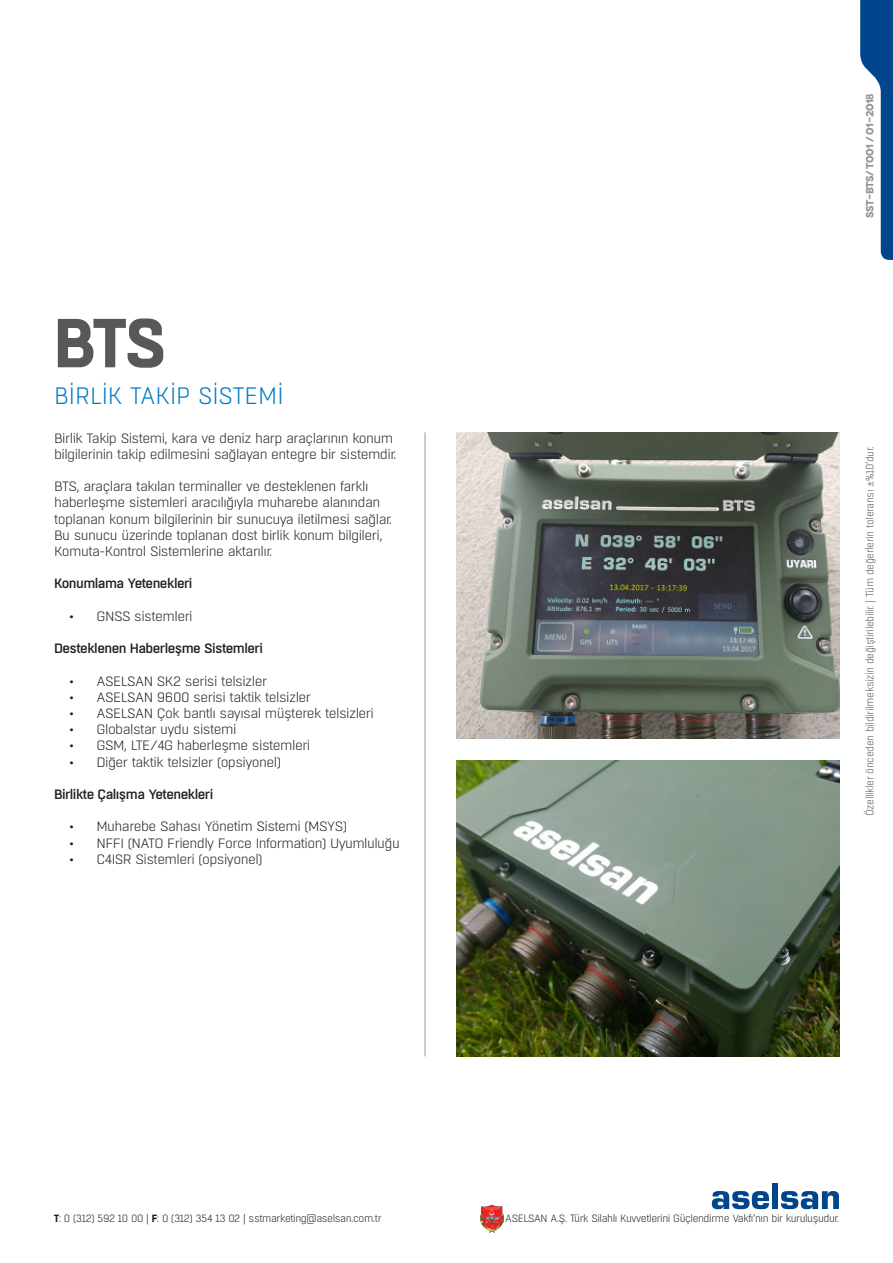
<style>
.page{position:relative;width:893px;height:1263px;background:#fff}
.page>*{position:absolute;margin:0;border:0;box-sizing:border-box;transform-origin:0 0}
.t1{font:700 69.15px "Boxed";color:#57585a}
.t2{font:300 23.7px "Boxed";letter-spacing:-.005em;color:#007ac2}
.t3{font:300 13.5px/16.2px "Boxed";letter-spacing:-.04em;color:#231f20;scale:1.04 1}
.t4{font:500 13.5px "Boxed";letter-spacing:-.04em;color:#231f20;scale:1.04 1}
.t5{font:300 10.5px "Boxed";letter-spacing:-.04em;color:#231f20}
.t6{font:300 10.5px "Boxed";letter-spacing:-.04em;color:#57585a}
.t7{font:700 10.5px "Novecentowide";letter-spacing:-.04em;color:#939598}
.s1{font-family:"Minion Pro";font-weight:400}
.s2{font-weight:700}
</style>
<div class="page">
<img style="left:480px;top:1204px;width:23px;height:28px">
<svg style="left:712px;top:1191px;width:57px;height:18px"></svg>
<div style="left:772px;top:1183px;width:6px;height:26px;background:#01468c"></div>
<svg style="left:781px;top:1191px;width:58px;height:18px"></svg>
<svg style="left:860px;top:0;width:33px;height:260px"></svg>
<hr style="left:425px;top:432px;width:1px;height:624px;background:#939598">
<img style="left:456px;top:432px;width:383px;height:306px">
<img style="left:456px;top:760px;width:383px;height:296px">
<p class="t1" style="left:54px;top:297px;width:114px">BTS</p>
<p class="t2" style="left:54px;top:381px;width:231px">BİRLİK TAKİP SİSTEMİ</p>
<p class="t3" style="left:54px;top:430px;width:331px">Birlik Takip Sistemi, kara ve deniz harp araçlarının konum bilgilerinin takip edilmesini sağlayan entegre bir sistemdir.</p>
<p class="t3" style="left:54px;top:478px;width:327px">BTS, araçlara takılan terminaller ve desteklenen farklı haberleşme sistemleri aracılığıyla muharebe alanından toplanan konum bilgilerinin bir sunucuya iletilmesi sağlar.<br>Bu sunucu üzerinde toplanan dost birlik konum bilgileri, Komuta-Kontrol Sistemlerine aktarılır.</p>
<p class="t4" style="left:54px;top:575px;width:135px">Konumlama Yetenekleri</p>
<p class="t3" style="left:70px;top:608px;width:120px">• GNSS sistemleri</p>
<p class="t4" style="left:54px;top:640px;width:202px">Desteklenen Haberleşme Sistemleri</p>
<p class="t3" style="left:70px;top:673px;width:192px">• ASELSAN SK2 serisi telsizler</p>
<p class="t3" style="left:70px;top:689px;width:234px">• ASELSAN 9600 serisi taktik telsizler</p>
<p class="t3" style="left:70px;top:705px;width:294px">• ASELSAN Çok bantlı sayısal müşterek telsizleri</p>
<p class="t3" style="left:70px;top:721px;width:162px">• Globalstar uydu sistemi</p>
<p class="t3" style="left:70px;top:738px;width:233px">• GSM, LTE/4G haberleşme sistemleri</p>
<p class="t3" style="left:70px;top:754px;width:205px">• Diğer taktik telsizler (opsiyonel)</p>
<p class="t4" style="left:54px;top:785px;width:155px">Birlikte Çalışma Yetenekleri</p>
<p class="t3" style="left:70px;top:819px;width:268px">• Muharebe Sahası Yönetim Sistemi (MSYS)</p>
<p class="t3" style="left:70px;top:835px;width:319px">• NFFI (NATO Friendly Force Information) Uyumluluğu</p>
<p class="t3" style="left:70px;top:851px;width:187px">• C4ISR Sistemleri (opsiyonel)</p>
<p class="t7" style="left:863px;top:218px;width:126px;rotate:-90deg">SST-BTS/ T001 / 01-2018</p>
<p class="t6" style="left:863px;top:816px;width:371px;rotate:-90deg">Özellikler önceden bildirilmeksizin değiştirilebilir. | Tüm değerlerin toleransı <span class="s1">±</span>%10’dur.</p>
<p class="t5" style="left:54px;top:1212px;width:329px"><span class="s2">T</span>: 0 (312) 592 10 00 | <span class="s2">F</span>: 0 (312) 354 13 02 | sstmarketing@aselsan.com.tr</p>
<p class="t5" style="left:505px;top:1212px;width:335px">ASELSAN A.Ş. Türk Silahlı Kuvvetlerini Güçlendirme Vakfı’nın bir kuruluşudur.</p>
</div>
